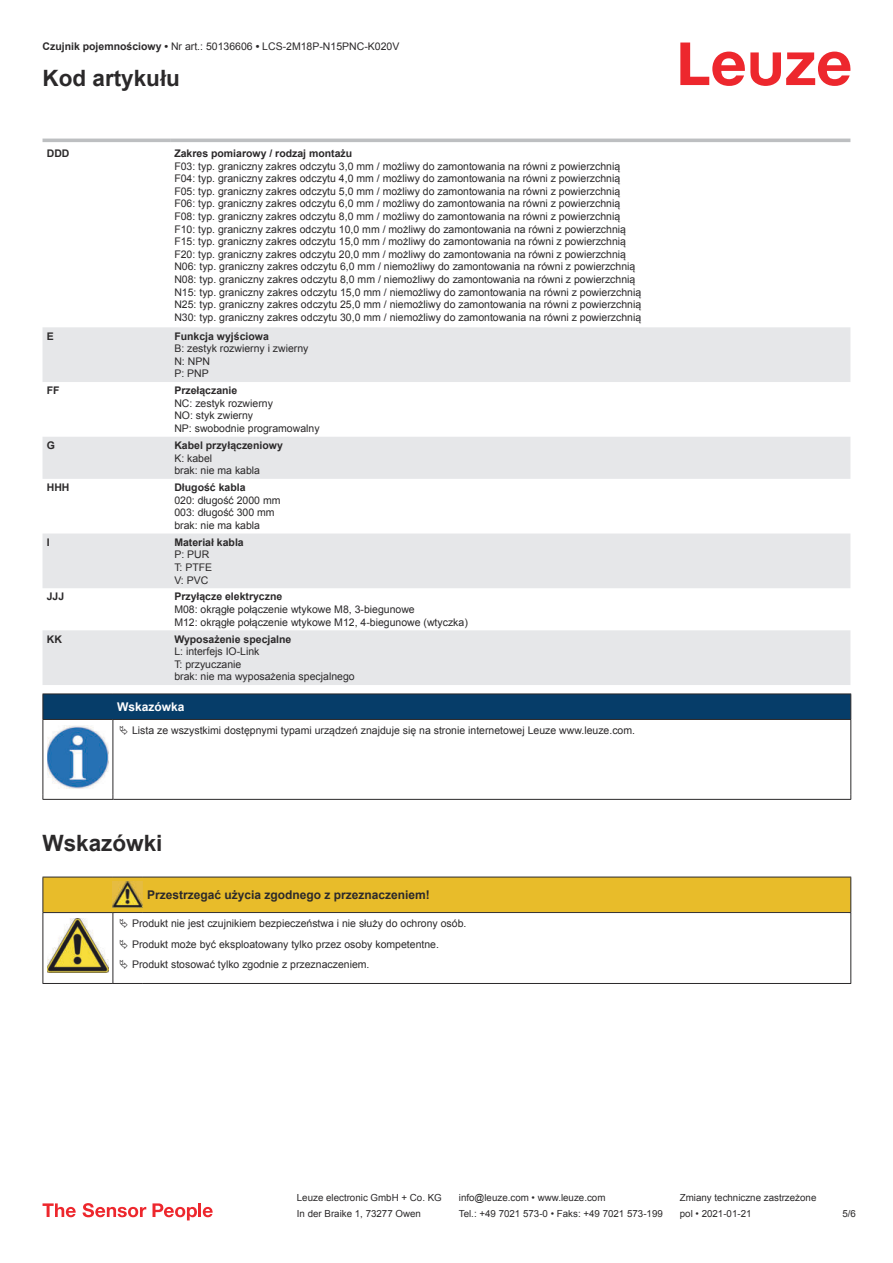
<style>
.page{position:relative;width:893px;height:1263px;background:#fff}
.page>*{position:absolute;margin:0;border:0;box-sizing:border-box;transform-origin:0 0}
.t1{font:700 22.5px "Arial";color:#2b292a}
.t2{font:700 12px "Arial";color:#2b292a}
.t3{font:700 12px "Arial";color:#fff}
.t4{font:10.5px/12.6px "Arial";color:#2b292a}
.t5{font:700 10.5px "Arial";color:#2b292a}
.t6{font:9.75px "Arial";color:#2b292a}
.s1{font-weight:700}
</style>
<div class="page">
<svg style="left:680px;top:43px;width:170px;height:43px"></svg>
<svg style="left:43px;top:327px;width:807px;height:358px;fill:#e6e7e9"></svg>
<hr style="left:43px;top:139px;width:127px;height:3px;background:#bdbfc1">
<hr style="left:170px;top:139px;width:680px;height:3px;background:#bdbfc1">
<svg style="left:43px;top:1203px;width:33px;height:14px"></svg>
<svg style="left:83px;top:1203px;width:63px;height:14px"></svg>
<svg style="left:153px;top:1203px;width:44px;height:17px"></svg>
<hr style="left:198px;top:1203px;width:3px;height:14px;background:#ed272d">
<svg style="left:203px;top:1207px;width:10px;height:10px"></svg>
<svg style="left:44px;top:720px;width:806px;height:79px"></svg>
<hr style="left:43px;top:693px;width:70px;height:1px;background:#2b292a">
<hr style="left:43px;top:719px;width:70px;height:1px;background:#2b292a">
<hr style="left:113px;top:693px;width:738px;height:1px;background:#2b292a">
<div style="left:43px;top:694px;width:808px;height:25px;background:#063d69"></div>
<hr style="left:113px;top:719px;width:738px;height:1px;background:#2b292a">
<hr style="left:43px;top:720px;width:1px;height:75px;background:#2b292a">
<hr style="left:113px;top:720px;width:1px;height:75px;background:#2b292a">
<hr style="left:850px;top:720px;width:1px;height:75px;background:#2b292a">
<hr style="left:43px;top:799px;width:70px;height:1px;background:#2b292a">
<hr style="left:113px;top:799px;width:738px;height:1px;background:#2b292a">
<img style="left:47px;top:726px;width:61px;height:63px">
<div style="left:115px;top:720px;width:734px;height:21px;background:#fff"></div>
<hr style="left:43px;top:983px;width:70px;height:1px;background:#2b292a">
<hr style="left:113px;top:983px;width:30px;height:1px;background:#2b292a">
<hr style="left:143px;top:983px;width:708px;height:1px;background:#2b292a">
<svg style="left:43px;top:877px;width:808px;height:106px"></svg>
<p class="t4" style="left:43px;top:41px;width:358px"><span class="s1">Czujnik pojemnościowy •</span> Nr art.: 50136606 <span class="s1">•</span> LCS-2M18P-N15PNC-K020V</p>
<h1 class="t1" style="left:43px;top:63px;width:139px">Kod artykułu</h1>
<p class="t5" style="left:47px;top:149px;width:24px">DDD</p>
<p class="t5" style="left:174px;top:146px;width:179px">Zakres pomiarowy / rodzaj montażu</p>
<p class="t4" style="left:174px;top:160px;width:468px">F03: typ. graniczny zakres odczytu 3,0 mm / możliwy do zamontowania na równi z powierzchnią F04: typ. graniczny zakres odczytu 4,0 mm / możliwy do zamontowania na równi z powierzchnią F05: typ. graniczny zakres odczytu 5,0 mm / możliwy do zamontowania na równi z powierzchnią F06: typ. graniczny zakres odczytu 6,0 mm / możliwy do zamontowania na równi z powierzchnią F08: typ. graniczny zakres odczytu 8,0 mm / możliwy do zamontowania na równi z powierzchnią F10: typ. graniczny zakres odczytu 10,0 mm / możliwy do zamontowania na równi z powierzchnią F15: typ. graniczny zakres odczytu 15,0 mm / możliwy do zamontowania na równi z powierzchnią F20: typ. graniczny zakres odczytu 20,0 mm / możliwy do zamontowania na równi z powierzchnią N06: typ. graniczny zakres odczytu 6,0 mm / niemożliwy do zamontowania na równi z powierzchnią N08: typ. graniczny zakres odczytu 8,0 mm / niemożliwy do zamontowania na równi z powierzchnią N15: typ. graniczny zakres odczytu 15,0 mm / niemożliwy do zamontowania na równi z powierzchnią N25: typ. graniczny zakres odczytu 25,0 mm / niemożliwy do zamontowania na równi z powierzchnią N30: typ. graniczny zakres odczytu 30,0 mm / niemożliwy do zamontowania na równi z powierzchnią</p>
<p class="t5" style="left:47px;top:332px;width:9px">E</p>
<p class="t5" style="left:174px;top:328px;width:96px">Funkcja wyjściowa</p>
<p class="t4" style="left:174px;top:343px;width:136px">B: zestyk rozwierny i zwierny<br>N: NPN<br>P: PNP</p>
<p class="t5" style="left:47px;top:387px;width:14px">FF</p>
<p class="t5" style="left:174px;top:383px;width:65px">Przełączanie</p>
<p class="t4" style="left:174px;top:398px;width:147px">NC: zestyk rozwierny<br>NO: styk zwierny<br>NP: swobodnie programowalny</p>
<p class="t5" style="left:47px;top:441px;width:10px">G</p>
<p class="t5" style="left:174px;top:438px;width:110px">Kabel przyłączeniowy</p>
<p class="t4" style="left:174px;top:451px;width:87px">K: kabel<br>brak: nie ma kabla</p>
<p class="t5" style="left:47px;top:480px;width:24px">HHH</p>
<p class="t5" style="left:174px;top:480px;width:73px">Długość kabla</p>
<p class="t4" style="left:174px;top:494px;width:108px">020: długość 2000 mm<br>003: długość 300 mm brak: nie ma kabla</p>
<p class="t5" style="left:47px;top:538px;width:4px">I</p>
<p class="t5" style="left:174px;top:535px;width:71px">Materiał kabla</p>
<p class="t4" style="left:174px;top:548px;width:39px">P: PUR<br>T: PTFE<br>V: PVC</p>
<p class="t5" style="left:47px;top:589px;width:19px">JJJ</p>
<p class="t5" style="left:174px;top:589px;width:109px">Przyłącze elektryczne</p>
<p class="t4" style="left:174px;top:603px;width:295px">M08: okrągłe połączenie wtykowe M8, 3-biegunowe<br>M12: okrągłe połączenie wtykowe M12, 4-biegunowe (wtyczka)</p>
<p class="t5" style="left:47px;top:635px;width:17px">KK</p>
<p class="t5" style="left:174px;top:631px;width:119px">Wyposażenie specjalne</p>
<p class="t4" style="left:174px;top:645px;width:182px">L: interfejs IO-Link<br>T: przyuczanie<br>brak: nie ma wyposażenia specjalnego</p>
<p class="t3" style="left:117px;top:698px;width:69px">Wskazówka</p>
<p class="t4" style="left:132px;top:724px;width:505px">Lista ze wszystkimi dostępnymi typami urządzeń znajduje się na stronie internetowej Leuze www.leuze.com.</p>
<h1 class="t1" style="left:43px;top:827px;width:122px">Wskazówki</h1>
<p class="t2" style="left:147px;top:886px;width:284px">Przestrzegać użycia zgodnego z przeznaczeniem!</p>
<p class="t4" style="left:132px;top:913px;width:336px;line-height:20.2px">Produkt nie jest czujnikiem bezpieczeństwa i nie służy do ochrony osób.<br>Produkt może być eksploatowany tylko przez osoby kompetentne.<br>Produkt stosować tylko zgodnie z przeznaczeniem.</p>
<p class="t6" style="left:297px;top:1191px;width:146px">Leuze electronic GmbH + Co. KG</p>
<p class="t6" style="left:459px;top:1191px;width:148px">info@leuze.com • www.leuze.com</p>
<p class="t6" style="left:680px;top:1191px;width:138px">Zmiany techniczne zastrzeżone</p>
<p class="t6" style="left:297px;top:1210px;width:126px">In der Braike 1, 73277 Owen</p>
<p class="t6" style="left:459px;top:1207px;width:205px">Tel.: +49 7021 573-0 • Faks: +49 7021 573-199</p>
<p class="t6" style="left:680px;top:1207px;width:73px">pol • 2021-01-21</p>
<p class="t6" style="left:842px;top:1210px;width:15px">5 /6</p>
</div>
